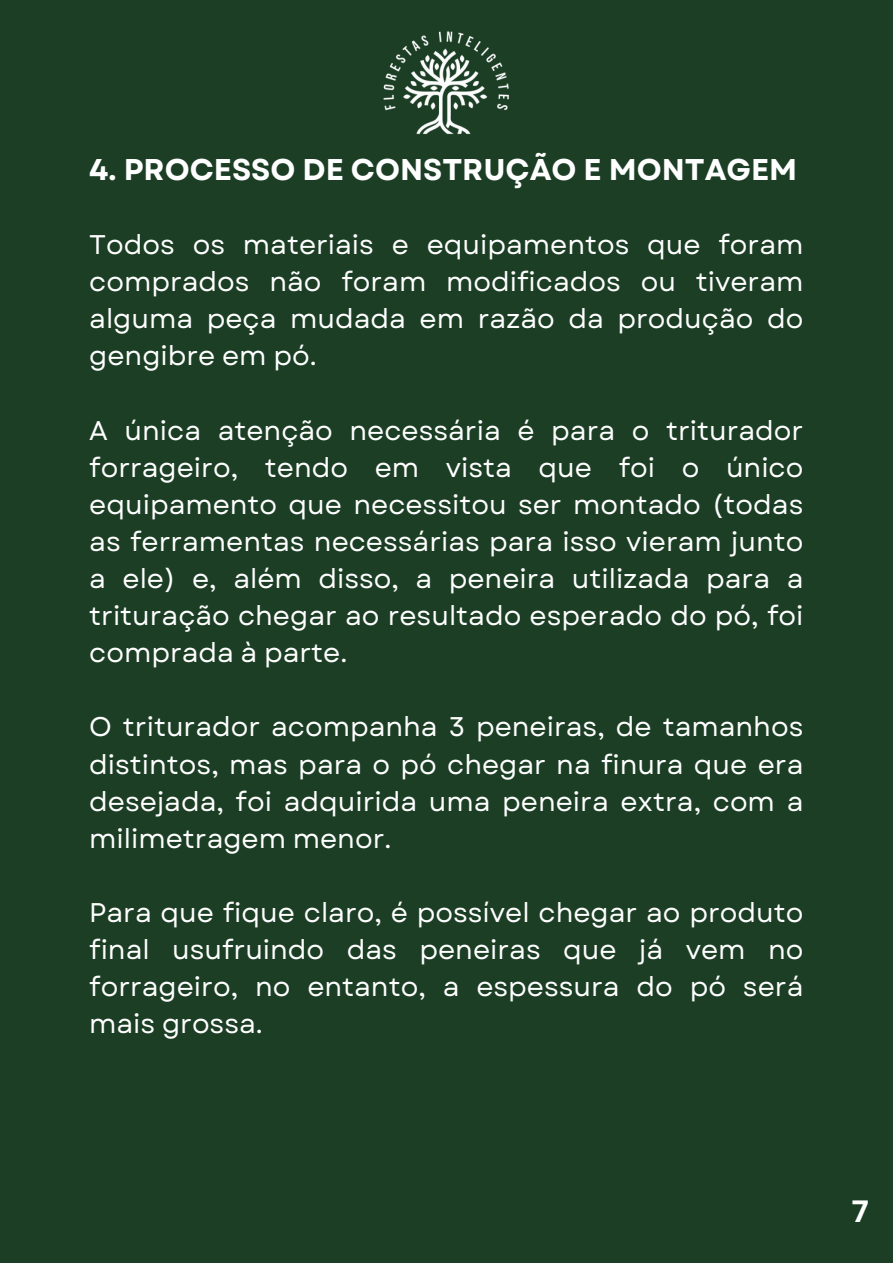
<style>
.page{position:relative;width:893px;height:1264px;background:#fff}
.page>*{position:absolute;margin:0;border:0;box-sizing:border-box;transform-origin:0 0}
.t1{font:700 30px "Garet";color:#fff}
.t2{font:700 30px "Open Sans";color:#fff}
.t3{font:27px/37px "Garet";color:#fff;text-align:justify}
</style>
<div class="page">
<div style="left:0;top:0;width:892px;height:1262px;background:#1b3e25"></div>
<img style="left:383px;top:31px;width:126px;height:104px">
<p class="t1" style="left:89px;top:148px;width:709px">4. PROCESSO DE CONSTRUÇÃO E MONTAGEM</p>
<p class="t3" style="left:89px;top:226px;width:715px">Todos os materiais e equipamentos que foram comprados não foram modificados ou tiveram alguma peça mudada em razão da produção do gengibre em pó.</p>
<p class="t3" style="left:89px;top:412px;width:715px">A única atenção necessária é para o triturador forrageiro, tendo em vista que foi o único equipamento que necessitou ser montado (todas as ferramentas necessárias para isso vieram junto a ele) e, além disso, a peneira utilizada para a trituração chegar ao resultado esperado do pó, foi comprada à parte.</p>
<p class="t3" style="left:89px;top:708px;width:715px">O triturador acompanha 3 peneiras, de tamanhos distintos, mas para o pó chegar na finura que era desejada, foi adquirida uma peneira extra, com a milimetragem menor.</p>
<p class="t3" style="left:89px;top:894px;width:715px">Para que fique claro, é possível chegar ao produto final usufruindo das peneiras que já vem no forrageiro, no entanto, a espessura do pó será mais grossa.</p>
<p class="t2" style="left:851px;top:1189px;width:19px">7</p>
</div>
